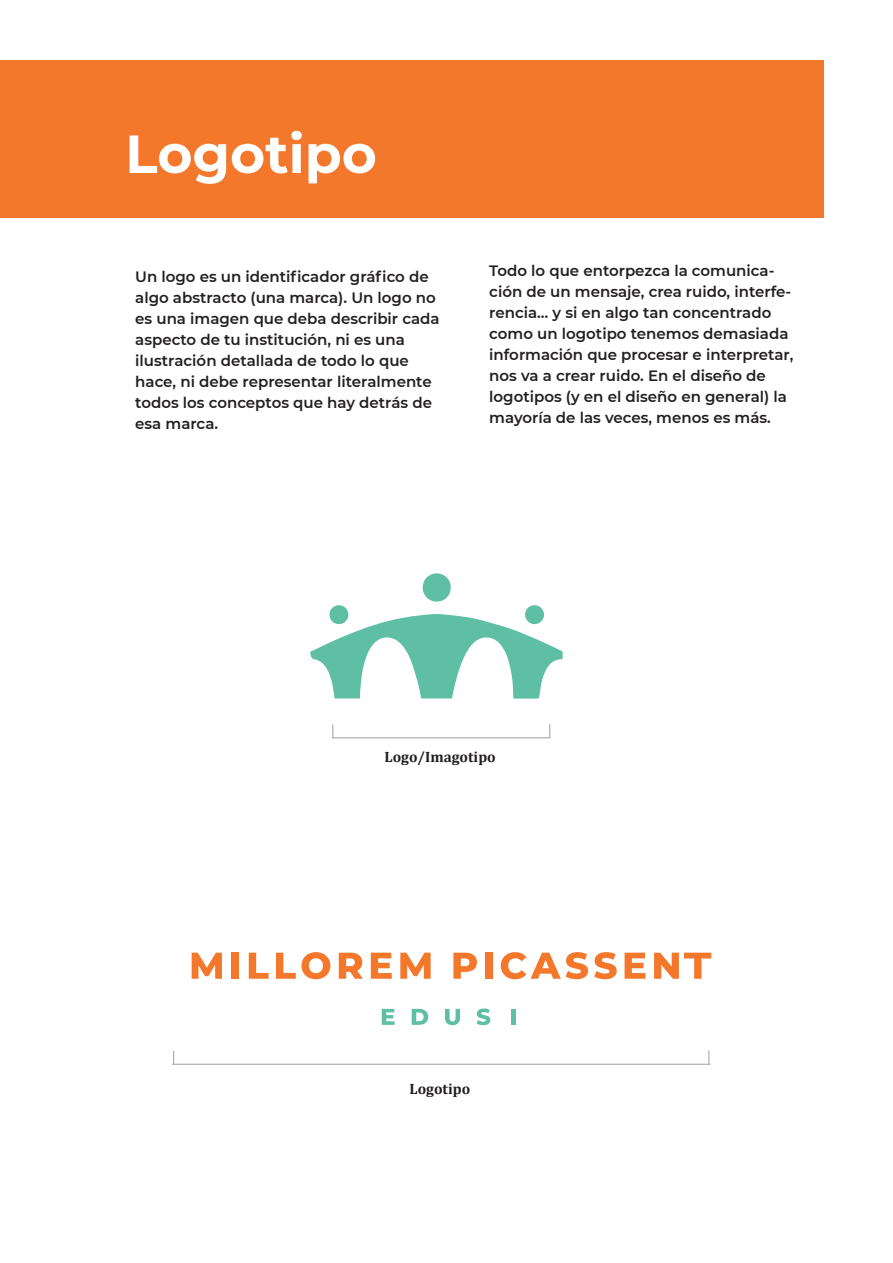
<style>
.page{position:relative;width:893px;height:1263px;background:#fff}
.page>*{position:absolute;margin:0;border:0;box-sizing:border-box;transform-origin:0 0}
.t1{font:700 53.7px "Montserrat";color:#fff}
.t2{font:600 15px/21px "Montserrat";color:#231f20}
.t3{font:700 15px "Cambria";color:#231f20}
</style>
<div class="page">
<div style="left:0;top:60px;width:823px;height:158px;background:#f4782b"></div>
<hr style="left:332px;top:737px;width:218px;height:1px;background:#a8a9ad">
<svg style="left:332px;top:725px;width:1px;height:13px"></svg>
<svg style="left:549px;top:724px;width:1px;height:13px"></svg>
<hr style="left:172px;top:1064px;width:538px;height:1px;background:#a8a9ad">
<svg style="left:173px;top:1051px;width:1px;height:13px"></svg>
<svg style="left:708px;top:1050px;width:1px;height:14px"></svg>
<svg style="left:192px;top:953px;width:30px;height:26px"></svg>
<div style="left:232px;top:953px;width:7px;height:26px;background:#f4782b"></div>
<svg style="left:249px;top:953px;width:20px;height:26px"></svg>
<svg style="left:276px;top:952px;width:54px;height:27px"></svg>
<svg style="left:339px;top:953px;width:24px;height:26px"></svg>
<svg style="left:371px;top:953px;width:21px;height:26px"></svg>
<svg style="left:400px;top:953px;width:31px;height:26px"></svg>
<svg style="left:453px;top:953px;width:24px;height:26px"></svg>
<div style="left:485px;top:953px;width:7px;height:26px;background:#f4782b"></div>
<svg style="left:501px;top:952px;width:87px;height:27px"></svg>
<svg style="left:594px;top:952px;width:23px;height:27px"></svg>
<svg style="left:625px;top:953px;width:20px;height:26px"></svg>
<svg style="left:654px;top:953px;width:57px;height:26px"></svg>
<svg style="left:382px;top:1009px;width:13px;height:16px"></svg>
<svg style="left:412px;top:1009px;width:16px;height:16px"></svg>
<svg style="left:445px;top:1009px;width:15px;height:16px"></svg>
<svg style="left:477px;top:1008px;width:13px;height:17px"></svg>
<div style="left:511px;top:1009px;width:5px;height:16px;background:#5ebfa4"></div>
<div style="left:423px;top:573px;width:28px;height:29px;background:#5ebfa4;border-radius:50%"></div>
<div style="left:525px;top:605px;width:19px;height:19px;background:#5ebfa4;border-radius:50%"></div>
<div style="left:329px;top:605px;width:19px;height:19px;background:#5ebfa4;border-radius:50%"></div>
<svg style="left:310px;top:614px;width:253px;height:85px"></svg>
<h1 class="t1" style="left:125px;top:115px;width:253px">Logotipo</h1>
<p class="t2" style="left:135px;top:266px;width:306px">Un logo es un identificador gráfico de algo abstracto (una marca). Un logo no es una imagen que deba describir cada aspecto de tu institución, ni es una ilustración detallada de todo lo que hace, ni debe representar literalmente todos los conceptos que hay detrás de esa marca.</p>
<p class="t2" style="left:489px;top:260px;width:306px">Todo lo que entorpezca la comunica&shy;ción de un mensaje, crea ruido, interfe&shy;rencia… y si en algo tan concentrado como un logotipo tenemos demasiada información que procesar e interpretar, nos va a crear ruido. En el diseño de logotipos (y en el diseño en general) la mayoría de las veces, menos es más.</p>
<p class="t3" style="left:384px;top:746px;width:113px">Logo/Imagotipo</p>
<p class="t3" style="left:409px;top:1079px;width:62px">Logotipo</p>
</div>
